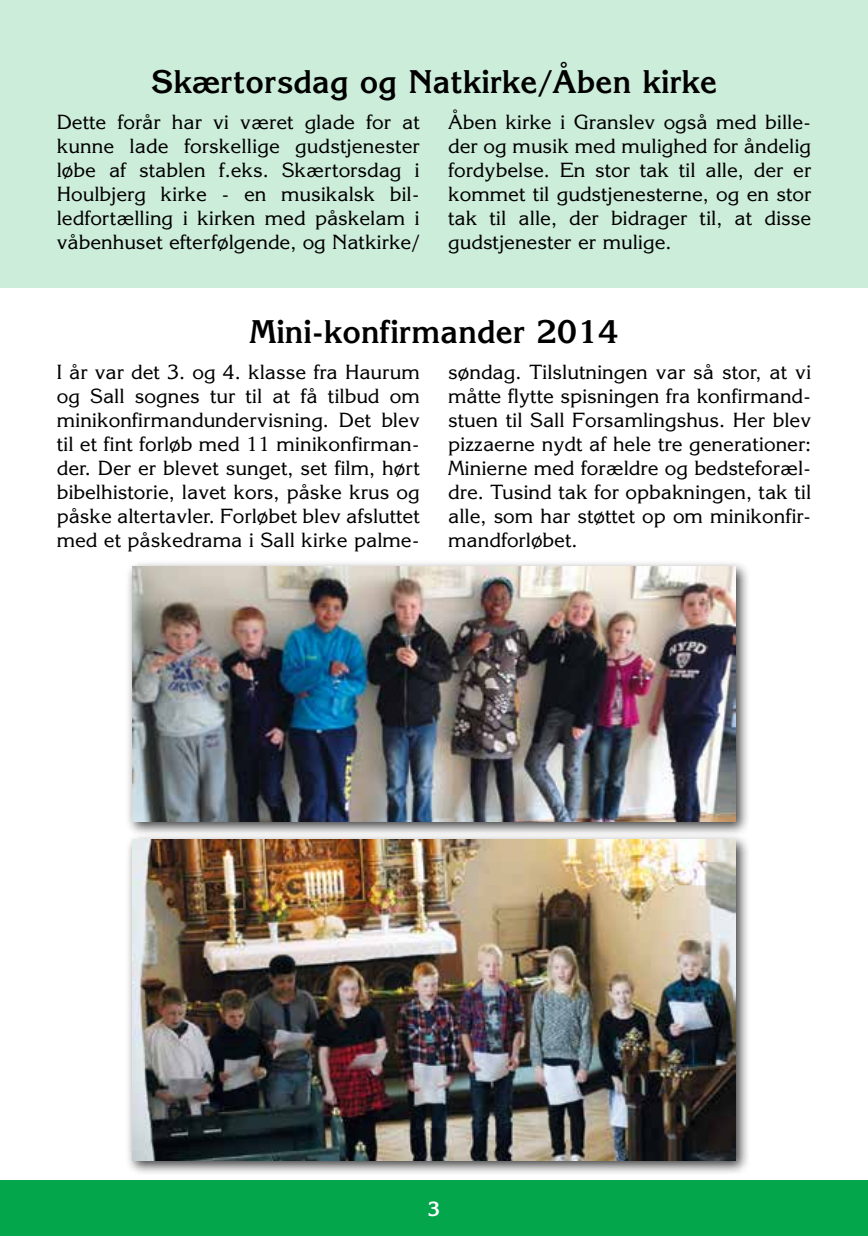
<style>
.page{position:relative;width:868px;height:1236px;background:#fff}
.page>*{position:absolute;margin:0;border:0;box-sizing:border-box;transform-origin:0 0}
.t1{font:700 32px "Korinna";color:#000}
.t2{font:20px/24px "Korinna";color:#000;text-align:justify}
.t3{font:700 20px "Korinna";color:#fff}
</style>
<div class="page">
<div style="left:0;top:1180px;width:867px;height:56px;background:#04a64b"></div>
<div style="left:0;top:0;width:867px;height:288px;background:#cdeddb"></div>
<div style="left:125px;top:560px;width:625px;height:277px;background:#000;opacity:.75"></div>
<img style="left:132px;top:567px;width:603px;height:255px">
<div style="left:125px;top:833px;width:625px;height:343px;background:#000;opacity:.75"></div>
<img style="left:132px;top:840px;width:603px;height:321px">
<h1 class="t1" style="left:150px;top:62px;width:568px">Skærtorsdag og Natkirke/Åben kirke</h1>
<p class="t2" style="left:57px;top:110px;width:364px">Dette forår har vi været glade for at kunne lade forskellige gudstjenester løbe af stablen f.eks. Skærtorsdag i Houlbjerg kirke - en musikalsk bil&shy;ledfortælling i kirken med påskelam i våbenhuset efterfølgende, og Natkirke/</p>
<p class="t2" style="left:448px;top:110px;width:364px">Åben kirke i Granslev også med bille&shy;der og musik med mulighed for åndelig fordybelse. En stor tak til alle, der er kommet til gudstjenesterne, og en stor tak til alle, der bidrager til, at disse gudstjenester er mulige.</p>
<h1 class="t1" style="left:249px;top:312px;width:370px">Mini-konfirmander 2014</h1>
<p class="t2" style="left:57px;top:359px;width:364px">I år var det 3. og 4. klasse fra Haurum og Sall sognes tur til at få tilbud om minikonfirmandundervisning. Det blev til et fint forløb med 11 minikonfirman&shy;der. Der er blevet sunget, set film, hørt bibelhistorie, lavet kors, påske krus og påske altertavler. Forløbet blev afsluttet med et påskedrama i Sall kirke palme-</p>
<p class="t2" style="left:448px;top:359px;width:364px">søndag. Tilslutningen var så stor, at vi måtte flytte spisningen fra konfirmand&shy;stuen til Sall Forsamlingshus. Her blev pizzaerne nydt af hele tre generationer:<br>Minierne med forældre og bedsteforæl&shy;dre. Tusind tak for opbakningen, tak til alle, som har støttet op om minikonfir&shy;mandforløbet.</p>
<p class="t3" style="left:427px;top:1196px;width:14px">3</p>
</div>
